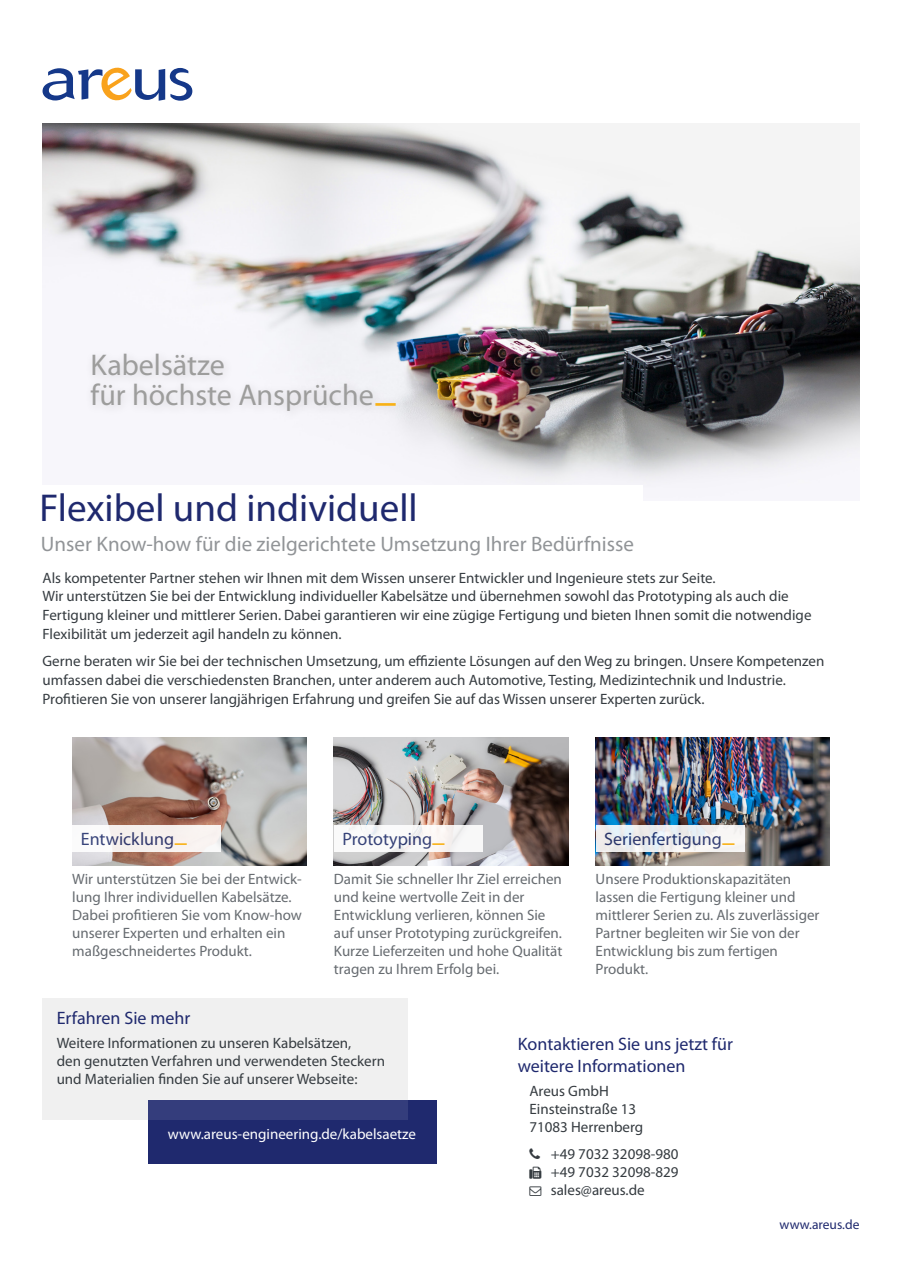
<style>
.page{position:relative;width:902px;height:1272px;background:#fff}
.page>*{position:absolute;margin:0;border:0;box-sizing:border-box;transform-origin:0 0}
.t1{font:39px "Myriad Pro";color:#1f296e}
.t2{font:30px "Myriad Pro";color:#9d9d9c}
.t3{font:30px "Myriad Pro";color:#f8b116}
.t4{font:21px "Myriad Pro";color:#919497}
.t5{font:18px "Myriad Pro";color:#1f296e}
.t6{font:18px "Myriad Pro";color:#263470}
.t7{font:18px "Myriad Pro";color:#f8b116}
.t8{font:15px/18.8px "Myriad Pro";color:#353b40}
.t9{font:15px/18px "Myriad Pro";color:#666b70}
.t10{font:15px "Myriad Pro";color:#fff}
.t11{font:13.5px "Myriad Pro";color:#1f296e}
</style>
<div class="page">
<img style="left:43px;top:123px;width:816px;height:366px">
<div style="left:25px;top:485px;width:617px;height:48px;background:#fff"></div>
<svg style="left:43px;top:68px;width:149px;height:33px"></svg>
<div style="left:84px;top:347px;width:322px;height:75px;background:#f2f2f6"></div>
<img style="left:334px;top:737px;width:234px;height:128px">
<img style="left:72px;top:737px;width:234px;height:128px">
<img style="left:595px;top:737px;width:234px;height:128px">
<div style="left:43px;top:998px;width:365px;height:121px;background:#f0f0f0"></div>
<div style="left:148px;top:1099px;width:288px;height:64px;background:#1f296e"></div>
<div style="left:148px;top:1099px;width:260px;height:20px;background:#343d7c"></div>
<div style="left:72px;top:825px;width:149px;height:26px;background:linear-gradient(to right,#f9f8f8,#f7efed)"></div>
<div style="left:334px;top:825px;width:149px;height:26px;background:#faf9f8"></div>
<div style="left:595px;top:825px;width:149px;height:26px;background:#eeeff1"></div>
<p class="t2" style="left:91px;top:347px;width:136px">Kabelsätze</p>
<p class="t2" style="left:91px;top:377px;width:285px">für höchste Ansprüche</p>
<p class="t3" style="left:367px;top:407px;width:9px;rotate:-90deg">I</p>
<p class="t1" style="left:40px;top:484px;width:379px">Flexibel und individuell</p>
<p class="t4" style="left:41px;top:531px;width:594px">Unser Know-how für die zielgerichtete Umsetzung Ihrer Bedürfnisse</p>
<p class="t8" style="left:43px;top:568px;width:674px">Als kompetenter Partner stehen wir Ihnen mit dem Wissen unserer Entwickler und Ingenieure stets zur Seite.</p>
<p class="t8" style="left:43px;top:587px;width:770px">Wir unterstützen Sie bei der Entwicklung individueller Kabelsätze und übernehmen sowohl das Prototyping als auch die<br>Fertigung kleiner und mittlerer Serien. Dabei garantieren wir eine zügige Fertigung und bieten Ihnen somit die notwendige</p>
<p class="t8" style="left:43px;top:624px;width:300px">Flexibilität um jederzeit agil handeln zu können.</p>
<p class="t8" style="left:43px;top:651px;width:783px">Gerne beraten wir Sie bei der technischen Umsetzung, um effiziente Lösungen auf den Weg zu bringen. Unsere Kompetenzen umfassen dabei die verschiedensten Branchen, unter anderem auch Automotive, Testing, Medizintechnik und Industrie.<br>Profitieren Sie von unserer langjährigen Erfahrung und greifen Sie auf das Wissen unserer Experten zurück.</p>
<p class="t6" style="left:81px;top:828px;width:95px">Entwicklung</p>
<p class="t7" style="left:192px;top:842px;width:6px;rotate:90deg">I</p>
<p class="t6" style="left:342px;top:828px;width:91px">Prototyping</p>
<p class="t7" style="left:449px;top:842px;width:6px;rotate:90deg">I</p>
<p class="t6" style="left:604px;top:828px;width:119px">Serienfertigung</p>
<p class="t7" style="left:739px;top:842px;width:6px;rotate:90deg">I</p>
<p class="t9" style="left:72px;top:869px;width:231px">Wir unterstützen Sie bei der Entwick&shy;lung Ihrer individuellen Kabelsätze.<br>Dabei profitieren Sie vom Know-how unserer Experten und erhalten ein maßgeschneidertes Produkt.</p>
<p class="t9" style="left:334px;top:869px;width:229px">Damit Sie schneller Ihr Ziel erreichen und keine wertvolle Zeit in der Entwicklung verlieren, können Sie auf unser Prototyping zurückgreifen.</p>
<p class="t9" style="left:334px;top:941px;width:230px">Kurze Lieferzeiten und hohe Qualität tragen zu Ihrem Erfolg bei.</p>
<p class="t9" style="left:595px;top:869px;width:225px">Unsere Produktionskapazitäten lassen die Fertigung kleiner und mittlerer Serien zu. Als zuverlässiger<br>Partner begleiten wir Sie von der<br>Entwicklung bis zum fertigen<br>Produkt.</p>
<p class="t5" style="left:57px;top:1007px;width:135px">Erfahren Sie mehr</p>
<p class="t8" style="left:57px;top:1033px;width:296px">Weitere Informationen zu unseren Kabelsätzen,</p>
<p class="t8" style="left:57px;top:1052px;width:330px;line-height:18px">den genutzten Verfahren und verwendeten Steckern und Materialien finden Sie auf unserer Webseite:</p>
<p class="t10" style="left:168px;top:1124px;width:249px">www.areus-engineering.de/kabelsaetze</p>
<p class="t5" style="left:517px;top:1033px;width:217px">Kontaktieren Sie uns jetzt für</p>
<p class="t5" style="left:517px;top:1054px;width:169px">weitere Informationen</p>
<p class="t8" style="left:529px;top:1081px;width:81px">Areus GmbH</p>
<p class="t8" style="left:529px;top:1099px;width:108px">Einsteinstraße 13</p>
<p class="t8" style="left:529px;top:1117px;width:115px">71083 Herrenberg</p>
<p class="t8" style="left:550px;top:1144px;width:129px">+49 7032 32098-980</p>
<p class="t8" style="left:550px;top:1162px;width:129px;line-height:18px">+49 7032 32098-829 sales@areus.de</p>
<p class="t11" style="left:779px;top:1216px;width:81px">www.areus.de</p>
</div>
